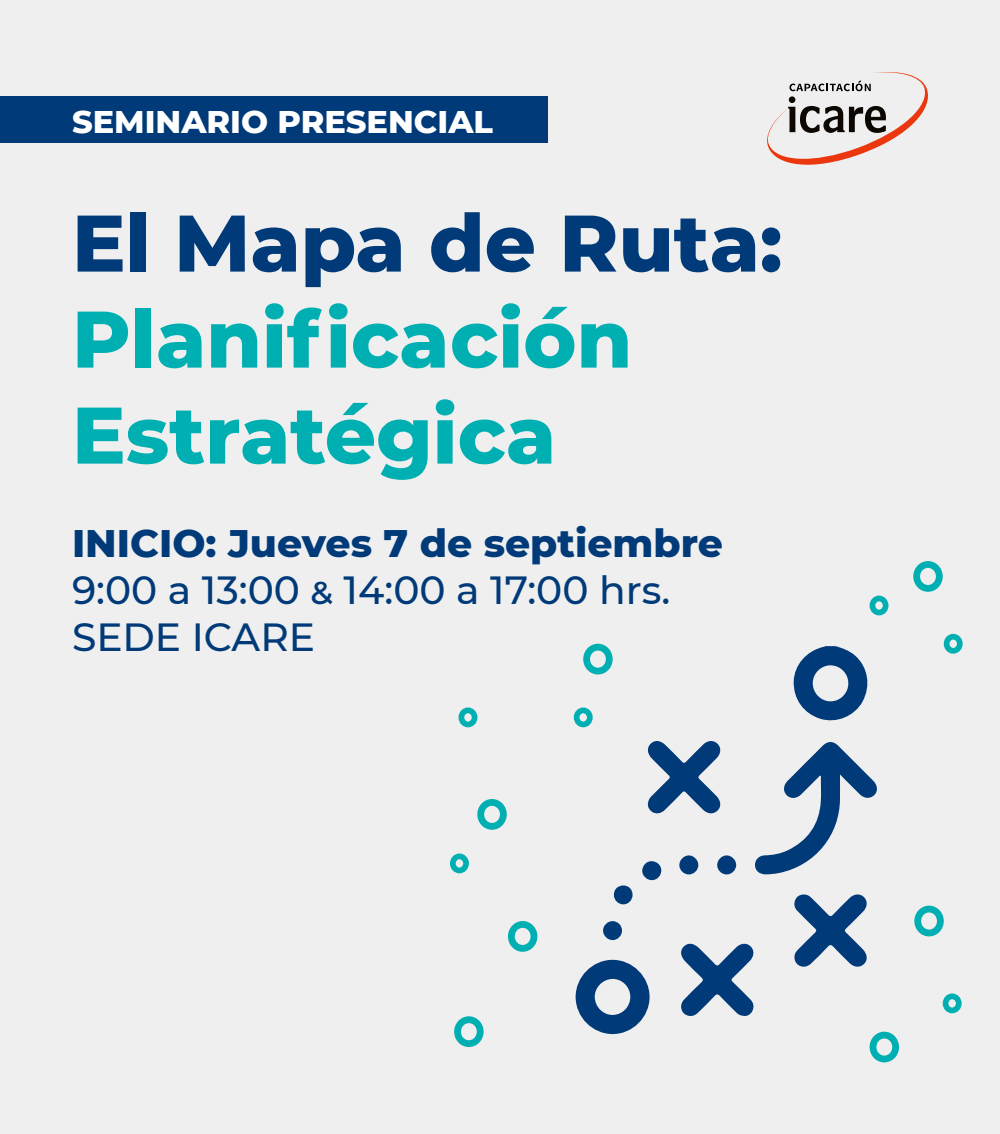
<style>
.page{position:relative;width:1000px;height:1134px;background:#efefef}
.page>*{position:absolute;margin:0;border:0;box-sizing:border-box;transform-origin:0 0}
.t1{font:800 80px/96px "Montserrat";color:#00afb2}
.t2{font:800 80px "Montserrat";color:#003a78}
.t3{font:500 39.2px/47px "Montserrat";color:#003a78}
.t4{font:800 39.2px "Montserrat";color:#003a78}
.t5{font:800 32px "Montserrat";color:#fff}
</style>
<div class="page">
<div style="left:914px;top:906px;width:30px;height:30px;border:7px solid #00afb2;border-radius:50%"></div>
<div style="left:477px;top:799px;width:30px;height:31px;border:7px solid #00afb2;border-radius:50%"></div>
<div style="left:870px;top:1032px;width:29px;height:30px;border:7px solid #00afb2;border-radius:50%"></div>
<div style="left:454px;top:1016px;width:30px;height:31px;border:7px solid #00afb2;border-radius:50%"></div>
<div style="left:913px;top:561px;width:30px;height:31px;border:7px solid #00afb2;border-radius:50%"></div>
<div style="left:508px;top:921px;width:29px;height:31px;border:7px solid #00afb2;border-radius:50%"></div>
<div style="left:583px;top:644px;width:30px;height:30px;border:7px solid #00afb2;border-radius:50%"></div>
<div style="left:943px;top:993px;width:19px;height:20px;border:6px solid #00afb2;border-radius:50%"></div>
<div style="left:450px;top:853px;width:19px;height:20px;border:6px solid #00afb2;border-radius:50%"></div>
<div style="left:574px;top:707px;width:19px;height:20px;border:6px solid #00afb2;border-radius:50%"></div>
<div style="left:459px;top:707px;width:18px;height:20px;border:6px solid #00afb2;border-radius:50%"></div>
<div style="left:944px;top:634px;width:19px;height:20px;border:6px solid #00afb2;border-radius:50%"></div>
<div style="left:870px;top:596px;width:18px;height:19px;border:6px solid #00afb2;border-radius:50%"></div>
<svg style="left:767px;top:72px;width:161px;height:93px"></svg>
<div style="left:0;top:97px;width:548px;height:46px;background:#003a78"></div>
<svg style="left:793px;top:646px;width:75px;height:75px"></svg>
<svg style="left:755px;top:742px;width:122px;height:132px"></svg>
<svg style="left:576px;top:960px;width:74px;height:74px"></svg>
<svg style="left:647px;top:741px;width:74px;height:73px"></svg>
<svg style="left:681px;top:943px;width:73px;height:73px"></svg>
<svg style="left:794px;top:894px;width:73px;height:73px"></svg>
<div style="left:642px;top:861px;width:19px;height:19px;background:#003a78;border-radius:50%"></div>
<div style="left:679px;top:855px;width:19px;height:19px;background:#003a78;border-radius:50%"></div>
<div style="left:717px;top:855px;width:19px;height:19px;background:#003a78;border-radius:50%"></div>
<div style="left:603px;top:921px;width:19px;height:19px;background:#003a78;border-radius:50%"></div>
<div style="left:614px;top:885px;width:19px;height:19px;background:#003a78;border-radius:50%"></div>
<p class="t5" style="left:72px;top:98px;width:423px">SEMINARIO PRESENCIAL</p>
<h1 class="t2" style="left:72px;top:185px;width:712px">El Mapa de Ruta:</h1>
<h1 class="t1" style="left:72px;top:287px;width:562px">Planificación<br>Estratégica</h1>
<p class="t4" style="left:72px;top:514px;width:653px">INICIO: Jueves 7 de septiembre</p>
<p class="t3" style="left:72px;top:565px;width:600px">9:00 a 13:00 &amp; 14:00 a 17:00 hrs.<br>SEDE ICARE</p>
</div>
